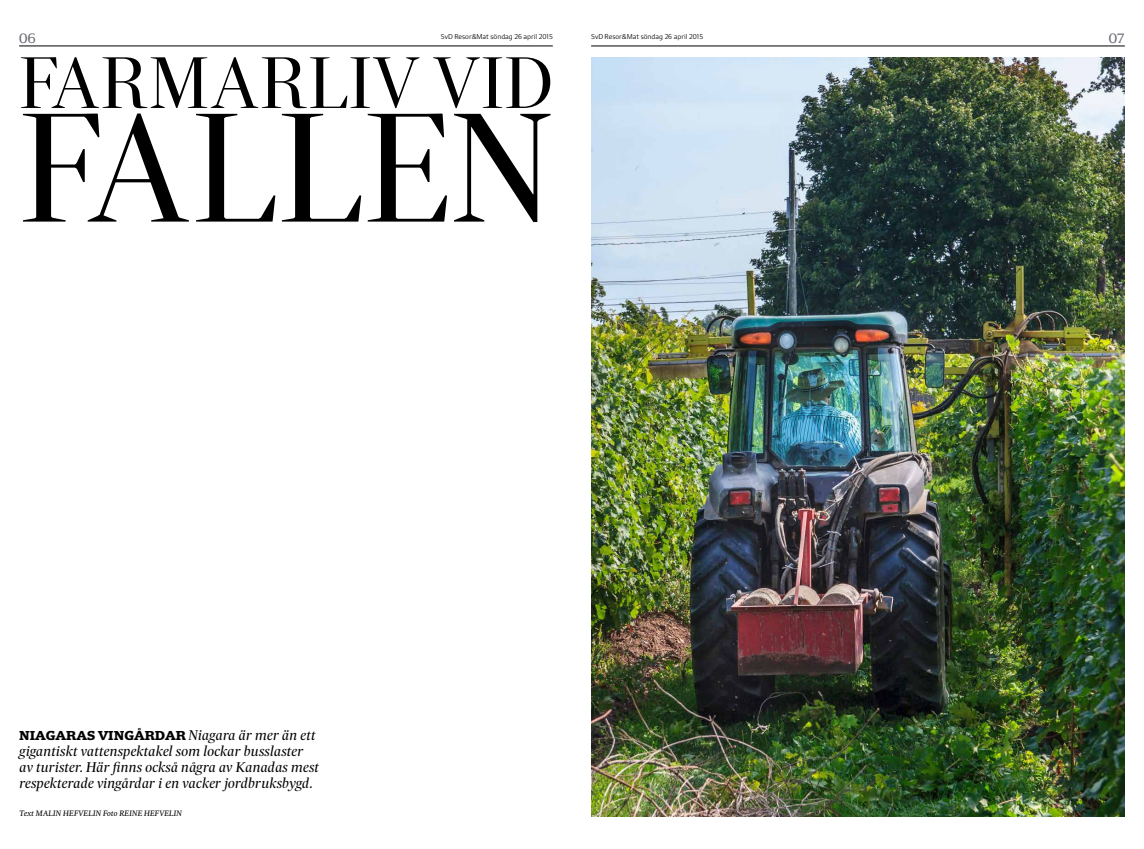
<style>
.page{position:relative;width:1144px;height:849px;background:#fff}
.page>*{position:absolute;margin:0;border:0;box-sizing:border-box;transform-origin:0 0}
.t1{font:300 148.5px "Sueca Bn Lop";color:#000}
.t2{font:300 69.75px "Sueca Bn Lop";letter-spacing:.015em;color:#000}
.t3{font:italic 13.5px/15.8px "Sueca Hd";color:#000}
.t4{font:13.5px "Sv D Forsberg Web";color:#6c6d77}
.t5{font:800 12.38px "Sueca Slab";color:#000}
.t6{font:italic 7.5px "Sueca Tx";color:#000}
.t7{font:300 6.75px "Sueca Sans";color:#000}
.s1{font-family:"Sueca Hd";font-weight:400;font-style:italic;font-size:13.5px}
</style>
<div class="page">
<hr style="left:19px;top:46px;width:534px;height:1px;background:#000">
<hr style="left:591px;top:46px;width:534px;height:1px;background:#000">
<img style="left:591px;top:58px;width:534px;height:758px">
<p class="t4" style="left:19px;top:31px;width:18px">06</p>
<p class="t4" style="left:1109px;top:31px;width:17px">07</p>
<h2 class="t2" style="left:19px;top:42px;width:535px">FARMARLIV VID</h2>
<h1 class="t1" style="left:19px;top:81px;width:535px">FALLEN</h1>
<p class="t7" style="left:441px;top:32px;width:113px">SvD Resor&amp;Mat söndag 26 april 2015</p>
<p class="t7" style="left:591px;top:32px;width:113px">SvD Resor&amp;Mat söndag 26 april 2015</p>
<p class="t5" style="left:19px;top:727px;width:298px">NIAGARAS VINGÅRDAR <span class="s1">Niagara är mer än ett</span></p>
<p class="t3" style="left:19px;top:743px;width:301px">gigantiskt vattenspektakel som lockar busslaster av turister. Här finns också några av Kanadas mest respekterade vingårdar i en vacker jordbruksbygd.</p>
<p class="t6" style="left:19px;top:808px;width:164px">TEXT MALIN HEFVELIN FOTO REINE HEFVELIN</p>
</div>
